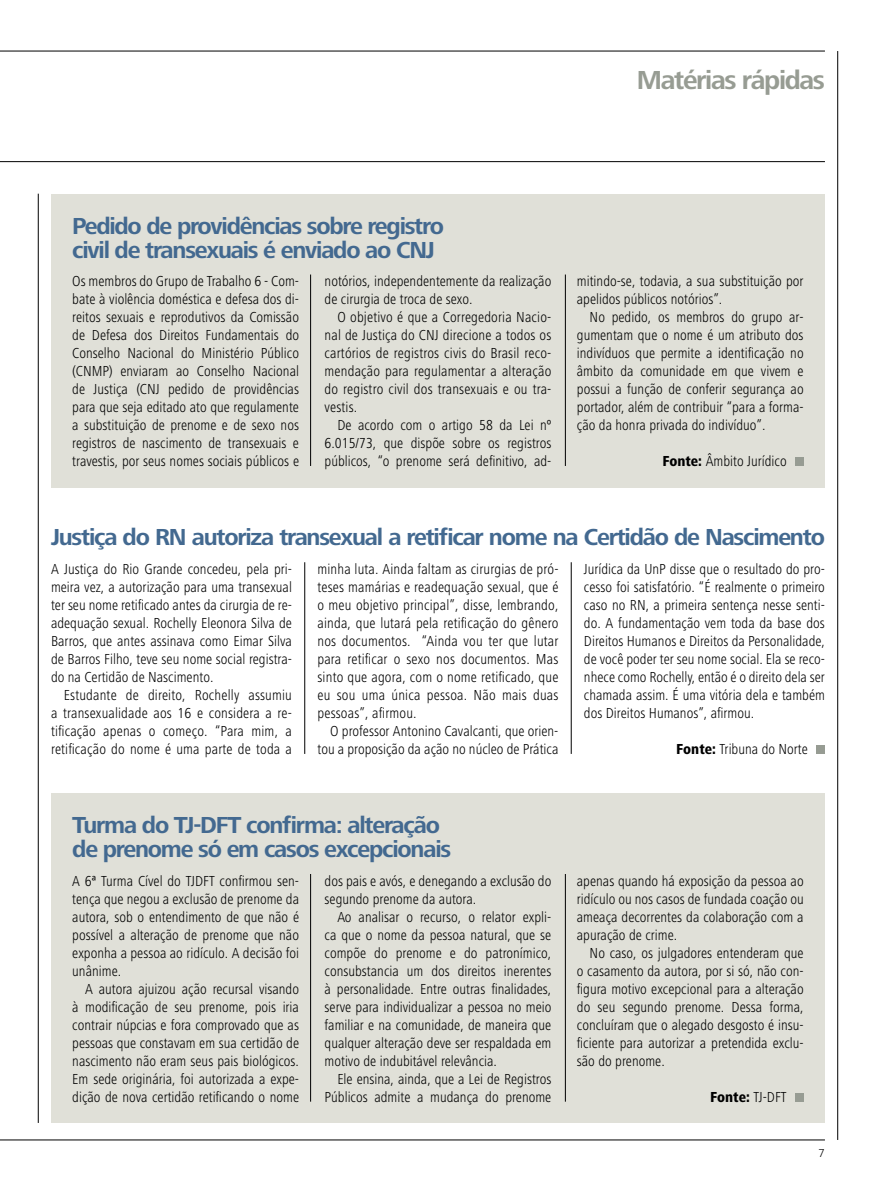
<style>
.page{position:relative;width:893px;height:1191px;background:#fff}
.page>*{position:absolute;margin:0;border:0;box-sizing:border-box;transform-origin:0 0}
.t1{font:700 27px "Frutiger Next LT";letter-spacing:-.05em;color:#979c93}
.t2{font:700 24px/24px "Frutiger Next LT";letter-spacing:-.05em;color:#436990}
.t3{font:300 condensed 15px/18px "Frutiger Next LT";color:#000;text-align:justify}
.t4{font:800 condensed 15px "Frutiger Next LT";color:#000}
.t5{font:300 12px "Frutiger Next LT";color:#000}
.s1{font-weight:800}
.s2{font-weight:300}
</style>
<div class="page">
<div style="left:51px;top:793px;width:774px;height:330px;background:#e0e0d8"></div>
<div style="left:51px;top:194px;width:774px;height:293px;background:#e0e0d8"></div>
<hr style="left:0;top:51px;width:825px;height:1px;background:#000">
<hr style="left:304px;top:562px;width:1px;height:192px;background:#000">
<hr style="left:571px;top:562px;width:1px;height:192px;background:#000">
<hr style="left:0;top:161px;width:825px;height:1px;background:#000">
<hr style="left:837px;top:51px;width:1px;height:1089px;background:#000">
<hr style="left:38px;top:194px;width:1px;height:929px;background:#000">
<hr style="left:0;top:1139px;width:825px;height:1px;background:#000">
<hr style="left:310px;top:874px;width:1px;height:227px;background:#000">
<hr style="left:565px;top:874px;width:1px;height:227px;background:#000">
<hr style="left:310px;top:274px;width:1px;height:192px;background:#000">
<hr style="left:565px;top:274px;width:1px;height:192px;background:#000">
<div style="left:816px;top:745px;width:9px;height:9px;background:#979c93"></div>
<div style="left:795px;top:458px;width:9px;height:8px;background:#979c93"></div>
<div style="left:795px;top:1093px;width:9px;height:8px;background:#979c93"></div>
<h1 class="t1" style="left:637px;top:65px;width:190px">Matérias rápidas</h1>
<h2 class="t2" style="left:72px;top:213px;width:373px">Pedido de providências sobre registro civil de transexuais é enviado ao CNJ</h2>
<p class="t3" style="left:325px;top:272px;width:228px">notórios, independentemente da realização de cirurgia de troca de sexo.</p>
<p class="t3" style="left:325px;top:308px;width:228px;text-indent:13px">O objetivo é que a Corregedoria Nacio&shy;nal de Justiça do CNJ direcione a todos os cartórios de registros civis do Brasil reco&shy;mendação para regulamentar a alteração do registro civil dos transexuais e ou tra&shy;vestis.</p>
<p class="t3" style="left:325px;top:416px;width:228px;text-indent:13px">De acordo com o artigo 58 da Lei nº 6.015/73, que dispõe sobre os registros públicos, “o prenome será definitivo, ad-</p>
<p class="t3" style="left:72px;top:272px;width:228px">Os membros do Grupo de Trabalho 6 - Com&shy;bate à violência doméstica e defesa dos di&shy;reitos sexuais e reprodutivos da Comissão de Defesa dos Direitos Fundamentais do Conselho Nacional do Ministério Público (CNMP) enviaram ao Conselho Nacional de Justiça (CNJ pedido de providências para que seja editado ato que regulamente a substituição de prenome e de sexo nos registros de nascimento de transexuais e travestis, por seus nomes sociais públicos e</p>
<p class="t3" style="left:577px;top:272px;width:228px">mitindo-se, todavia, a sua substituição por apelidos públicos notórios”.</p>
<p class="t3" style="left:577px;top:308px;width:228px;text-indent:13px">No pedido, os membros do grupo ar&shy;gumentam que o nome é um atributo dos indivíduos que permite a identificação no âmbito da comunidade em que vivem e possui a função de conferir segurança ao portador, além de contribuir “para a forma&shy;ção da honra privada do indivíduo”.</p>
<p class="t3" style="left:662px;top:452px;width:126px"><span class="s1">Fonte:</span> Âmbito Jurídico</p>
<h2 class="t2" style="left:51px;top:525px;width:775px">Justiça do RN autoriza transexual a retificar nome na Certidão de Nascimento</h2>
<p class="t3" style="left:317px;top:560px;width:242px">minha luta. Ainda faltam as cirurgias de pró&shy;teses mamárias e readequação sexual, que é o meu objetivo principal”, disse, lembrando, ainda, que lutará pela retificação do gênero nos documentos. “Ainda vou ter que lutar para retificar o sexo nos documentos. Mas sinto que agora, com o nome retificado, que eu sou uma única pessoa. Não mais duas pessoas”, afirmou.</p>
<p class="t3" style="left:317px;top:722px;width:242px;text-align:right">O professor Antonino Cavalcanti, que orien&shy;tou a proposição da ação no núcleo de Prática</p>
<p class="t3" style="left:584px;top:560px;width:242px">Jurídica da UnP disse que o resultado do pro&shy;cesso foi satisfatório. “É realmente o primeiro caso no RN, a primeira sentença nesse senti&shy;do. A fundamentação vem toda da base dos Direitos Humanos e Direitos da Personalidade, de você poder ter seu nome social. Ela se reco&shy;nhece como Rochelly, então é o direito dela ser chamada assim. É uma vitória dela e também dos Direitos Humanos”, afirmou.</p>
<p class="t3" style="left:676px;top:740px;width:133px"><span class="s1">Fonte:</span> Tribuna do Norte</p>
<p class="t3" style="left:51px;top:560px;width:242px">A Justiça do Rio Grande concedeu, pela pri&shy;meira vez, a autorização para uma transexual ter seu nome retificado antes da cirurgia de re&shy;adequação sexual. Rochelly Eleonora Silva de Barros, que antes assinava como Eimar Silva de Barros Filho, teve seu nome social registra&shy;do na Certidão de Nascimento.</p>
<p class="t3" style="left:51px;top:686px;width:242px;text-indent:13px">Estudante de direito, Rochelly assumiu a transexualidade aos 16 e considera a re&shy;tificação apenas o começo. “Para mim, a retificação do nome é uma parte de toda a</p>
<h2 class="t2" style="left:72px;top:813px;width:380px">Turma do TJ-DFT confirma: alteração de prenome só em casos excepcionais</h2>
<p class="t3" style="left:325px;top:871px;width:228px">dos pais e avós, e denegando a exclusão do segundo prenome da autora.</p>
<p class="t3" style="left:325px;top:907px;width:228px;text-indent:13px">Ao analisar o recurso, o relator expli&shy;ca que o nome da pessoa natural, que se compõe do prenome e do patronímico, consubstancia um dos direitos inerentes à personalidade. Entre outras finalidades, serve para individualizar a pessoa no meio familiar e na comunidade, de maneira que qualquer alteração deve ser respaldada em motivo de indubitável relevância.</p>
<p class="t3" style="left:325px;top:1069px;width:228px;text-align:right">Ele ensina, ainda, que a Lei de Registros<br>Públicos admite a mudança do prenome</p>
<p class="t3" style="left:72px;top:871px;width:228px">A 6ª Turma Cível do TJDFT confirmou sen&shy;tença que negou a exclusão de prenome da autora, sob o entendimento de que não é possível a alteração de prenome que não exponha a pessoa ao ridículo. A decisão foi unânime.</p>
<p class="t3" style="left:72px;top:979px;width:228px;text-indent:13px">A autora ajuizou ação recursal visando à modificação de seu prenome, pois iria contrair núpcias e fora comprovado que as pessoas que constavam em sua certidão de nascimento não eram seus pais biológicos.<br>Em sede originária, foi autorizada a expe&shy;dição de nova certidão retificando o nome</p>
<p class="t3" style="left:577px;top:871px;width:228px">apenas quando há exposição da pessoa ao ridículo ou nos casos de fundada coação ou ameaça decorrentes da colaboração com a apuração de crime.</p>
<p class="t3" style="left:577px;top:943px;width:228px;text-indent:13px">No caso, os julgadores entenderam que o casamento da autora, por si só, não con&shy;figura motivo excepcional para a alteração do seu segundo prenome. Dessa forma, concluíram que o alegado desgosto é insu&shy;ficiente para autorizar a pretendida exclu&shy;são do prenome.</p>
<p class="t4" style="left:710px;top:1088px;width:78px">Fonte: <span class="s2">TJ-DFT</span></p>
<p class="t5" style="left:819px;top:1146px;width:8px">7</p>
</div>
